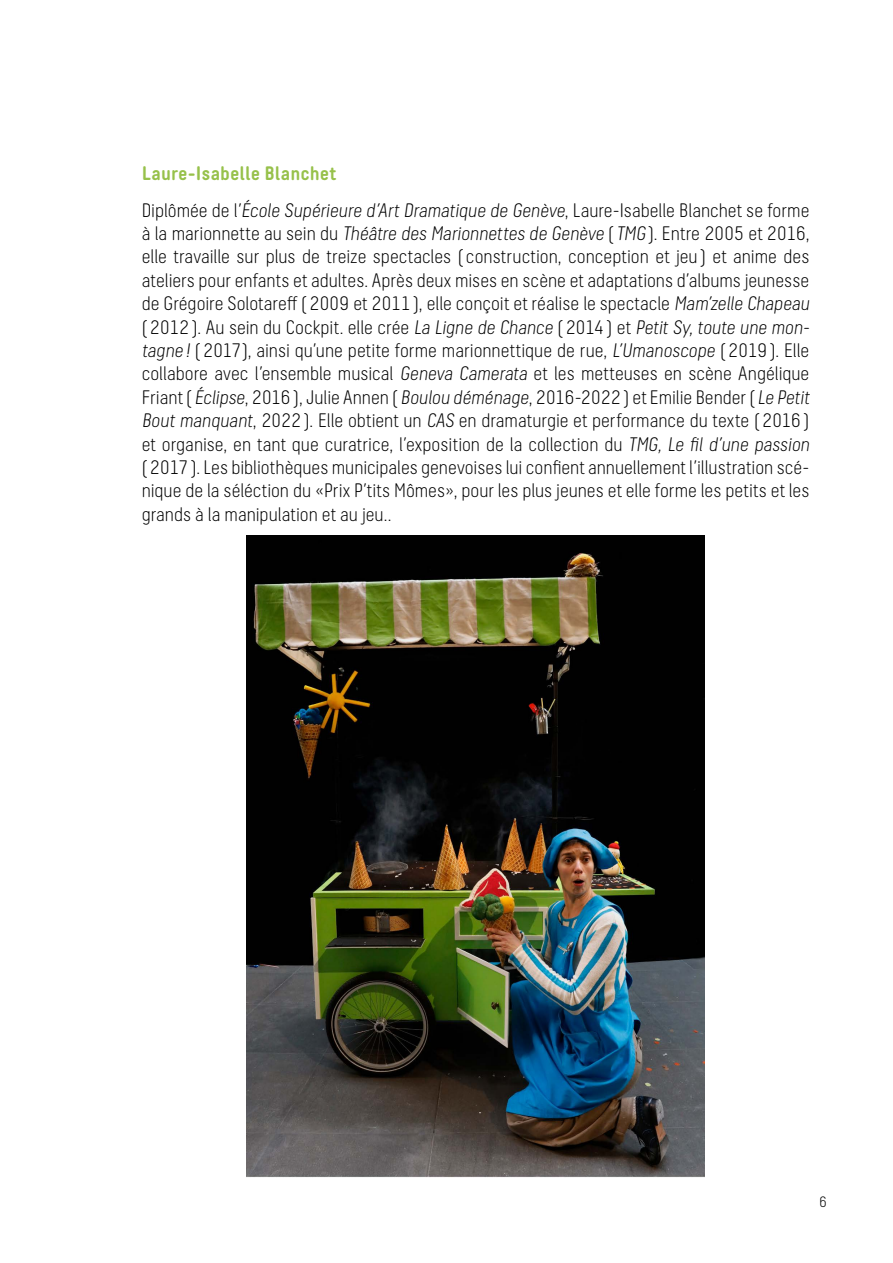
<style>
.page{position:relative;width:893px;height:1263px;background:#fff}
.page>*{position:absolute;margin:0;border:0;box-sizing:border-box;transform-origin:0 0}
.t1{font:19.5px/23.4px "Decima Round A Light";color:#000;text-align:justify}
.t2{font:700 19.5px "Decima Round A";color:#97c14b}
.t3{font:15px "Decima Round A Light";color:#000}
.s1{font-style:italic}
</style>
<div class="page">
<img style="left:246px;top:536px;width:458px;height:641px">
<p class="t2" style="left:142px;top:162px;width:196px">Laure-Isabelle Blanchet</p>
<p class="t1" style="left:142px;top:198px;width:669px">Diplômée de l’<span class="s1">École Supérieure d’Art Dramatique de Genève</span>, Laure-Isabelle Blanchet se forme à la marionnette au sein du <span class="s1">Théâtre des Marionnettes de Genève</span> (<span class="s1">TMG</span>). Entre 2005 et 2016, elle travaille sur plus de treize spectacles ( construction, conception et jeu ) et anime des ateliers pour enfants et adultes. Après deux mises en scène et adaptations d’albums jeunesse de Grégoire Solotareff (2009 et 2011), elle conçoit et réalise le spectacle <span class="s1">Mam’zelle Chapeau </span>(2012). Au sein du Cockpit. elle crée <span class="s1">La Ligne de Chance</span> (2014) et <span class="s1">Petit Sy, toute une mon&shy;tagne !</span> (2017), ainsi qu’une petite forme marionnettique de rue, <span class="s1">L’Umanoscope</span> (2019). Elle collabore avec l’ensemble musical <span class="s1">Geneva Camerata</span> et les metteuses en scène Angélique Friant ( <span class="s1">Éclipse</span>, 2016), Julie Annen ( <span class="s1">Boulou déménage</span>, 2016-2022) et Emilie Bender (<span class="s1">Le Petit Bout manquant</span>, 2022). Elle obtient un <span class="s1">CAS</span> en dramaturgie et performance du texte (2016) et organise, en tant que curatrice, l’exposition de la collection du <span class="s1">TMG, Le fil d’une passion </span>(2017). Les bibliothèques municipales genevoises lui confient annuellement l’illustration scé&shy;nique de la séléction du «Prix P’tits Mômes», pour les plus jeunes et elle forme les petits et les grands à la manipulation et au jeu..</p>
<p class="t3" style="left:819px;top:1194px;width:9px">6</p>
</div>
